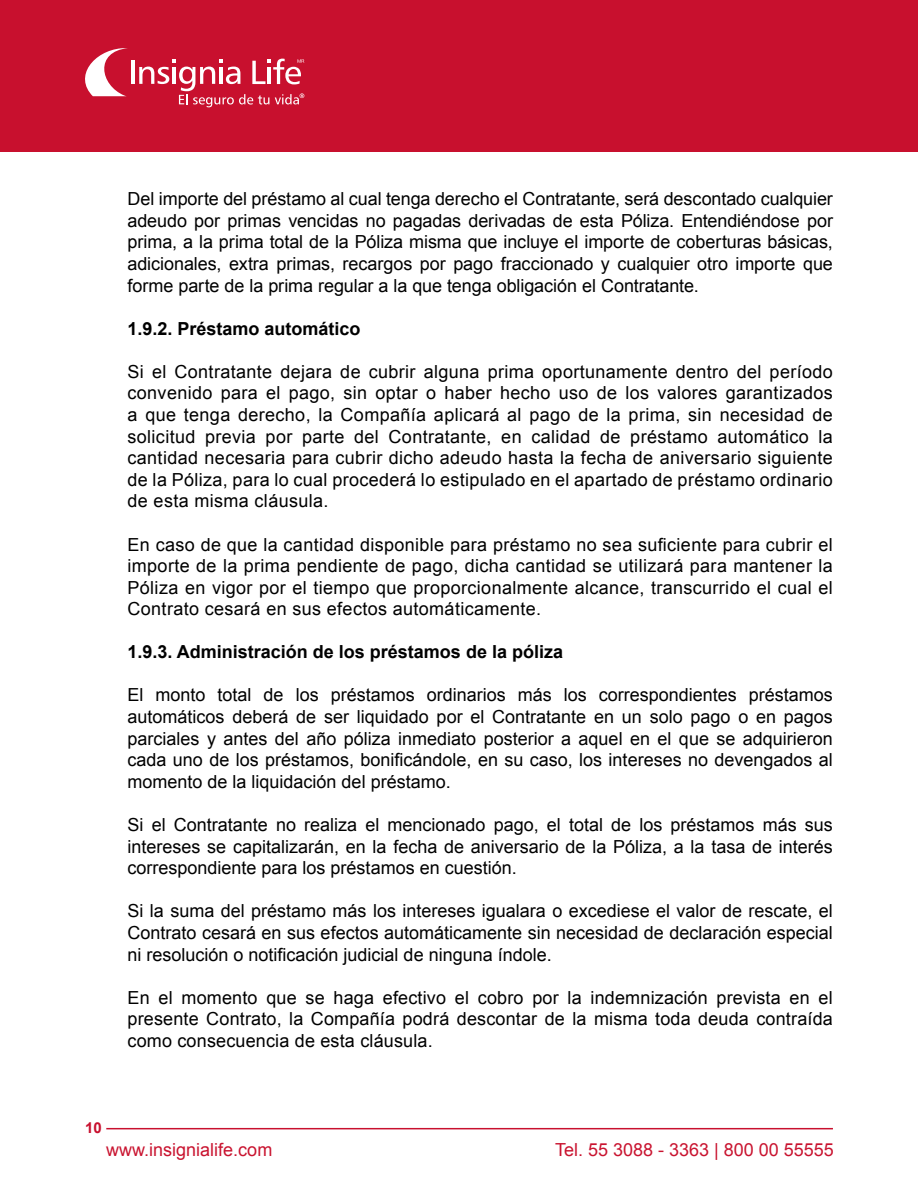
<style>
.page{position:relative;width:918px;height:1188px;background:#fff}
.page>*{position:absolute;margin:0;border:0;box-sizing:border-box;transform-origin:0 0}
.t1{font:18px/21.6px "Arial";color:#000;text-align:justify}
.t2{font:700 18px "Arial";color:#000}
.t3{font:18px "Arial";color:#c91430}
.t4{font:700 15px "Arial";color:#c8102e}
</style>
<div class="page">
<div style="left:0;top:0;width:918px;height:152px;background:#c8102e"></div>
<svg style="left:85px;top:48px;width:43px;height:48px"></svg>
<hr style="left:131px;top:61px;width:3px;height:23px;background:#fff">
<svg style="left:139px;top:59px;width:165px;height:48px"></svg>
<hr style="left:106px;top:1128px;width:727px;height:1px;background:#c8102e">
<p class="t1" style="left:128px;top:188px;width:707px">Del importe del préstamo al cual tenga derecho el Contratante, será descontado cualquier adeudo por primas vencidas no pagadas derivadas de esta Póliza. Entendiéndose por prima, a la prima total de la Póliza misma que incluye el importe de coberturas básicas, adicionales, extra primas, recargos por pago fraccionado y cualquier otro importe que forme parte de la prima regular a la que tenga obligación el Contratante.</p>
<p class="t2" style="left:128px;top:316px;width:235px">1.9.2. Préstamo automático</p>
<p class="t1" style="left:128px;top:361px;width:707px">Si el Contratante dejara de cubrir alguna prima oportunamente dentro del período convenido para el pago, sin optar o haber hecho uso de los valores garantizados a que tenga derecho, la Compañía aplicará al pago de la prima, sin necesidad de solicitud previa por parte del Contratante, en calidad de préstamo automático la cantidad necesaria para cubrir dicho adeudo hasta la fecha de aniversario siguiente de la Póliza, para lo cual procederá lo estipulado en el apartado de préstamo ordinario de esta misma cláusula.</p>
<p class="t1" style="left:128px;top:534px;width:707px">En caso de que la cantidad disponible para préstamo no sea suficiente para cubrir el importe de la prima pendiente de pago, dicha cantidad se utilizará para mantener la Póliza en vigor por el tiempo que proporcionalmente alcance, transcurrido el cual el Contrato cesará en sus efectos automáticamente.</p>
<p class="t2" style="left:128px;top:640px;width:437px">1.9.3. Administración de los préstamos de la póliza</p>
<p class="t1" style="left:128px;top:684px;width:707px">El monto total de los préstamos ordinarios más los correspondientes préstamos automáticos deberá de ser liquidado por el Contratante en un solo pago o en pagos parciales y antes del año póliza inmediato posterior a aquel en el que se adquirieron cada uno de los préstamos, bonificándole, en su caso, los intereses no devengados al momento de la liquidación del préstamo.</p>
<p class="t1" style="left:128px;top:814px;width:707px">Si el Contratante no realiza el mencionado pago, el total de los préstamos más sus intereses se capitalizarán, en la fecha de aniversario de la Póliza, a la tasa de interés correspondiente para los préstamos en cuestión.</p>
<p class="t1" style="left:128px;top:900px;width:707px">Si la suma del préstamo más los intereses igualara o excediese el valor de rescate, el Contrato cesará en sus efectos automáticamente sin necesidad de declaración especial ni resolución o notificación judicial de ninguna índole.</p>
<p class="t1" style="left:128px;top:987px;width:707px">En el momento que se haga efectivo el cobro por la indemnización prevista en el presente Contrato, la Compañía podrá descontar de la misma toda deuda contraída como consecuencia de esta cláusula.</p>
<p class="t4" style="left:85px;top:1118px;width:18px">10</p>
<p class="t3" style="left:106px;top:1138px;width:168px">www.insignialife.com</p>
<p class="t3" style="left:555px;top:1138px;width:280px">Tel. 55 3088 - 3363 | 800 00 55555</p>
</div>
